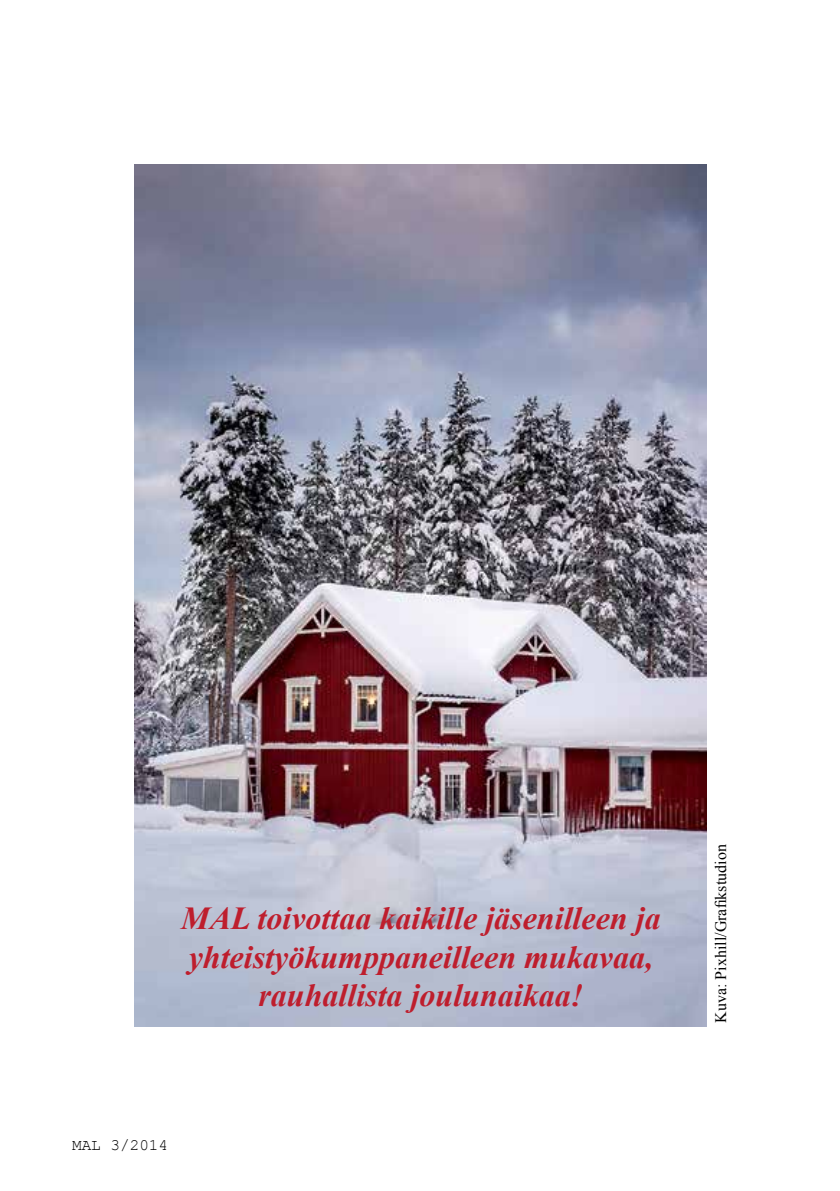
<style>
.page{position:relative;width:840px;height:1191px;background:#fff}
.page>*{position:absolute;margin:0;border:0;box-sizing:border-box;transform-origin:0 0}
.t1{font:italic 700 32px/38.4px "Times New Roman";color:#be1e2d;text-align:center}
.t2{font:16px "Times New Roman";color:#000}
.t3{font:16px "Courier New";color:#000}
</style>
<div class="page">
<img style="left:134px;top:164px;width:572px;height:862px">
<p class="t1" style="left:181px;top:898px;width:480px">MAL toivottaa kaikille jäsenilleen ja yhteistyökumppaneilleen mukavaa, rauhallista joulunaikaa!</p>
<p class="t3" style="left:72px;top:1134px;width:97px">MAL 3/2014</p>
<p class="t2" style="left:709px;top:1022px;width:180px;rotate:-90deg">Kuva: Pixhill/Grafikstudion</p>
</div>
